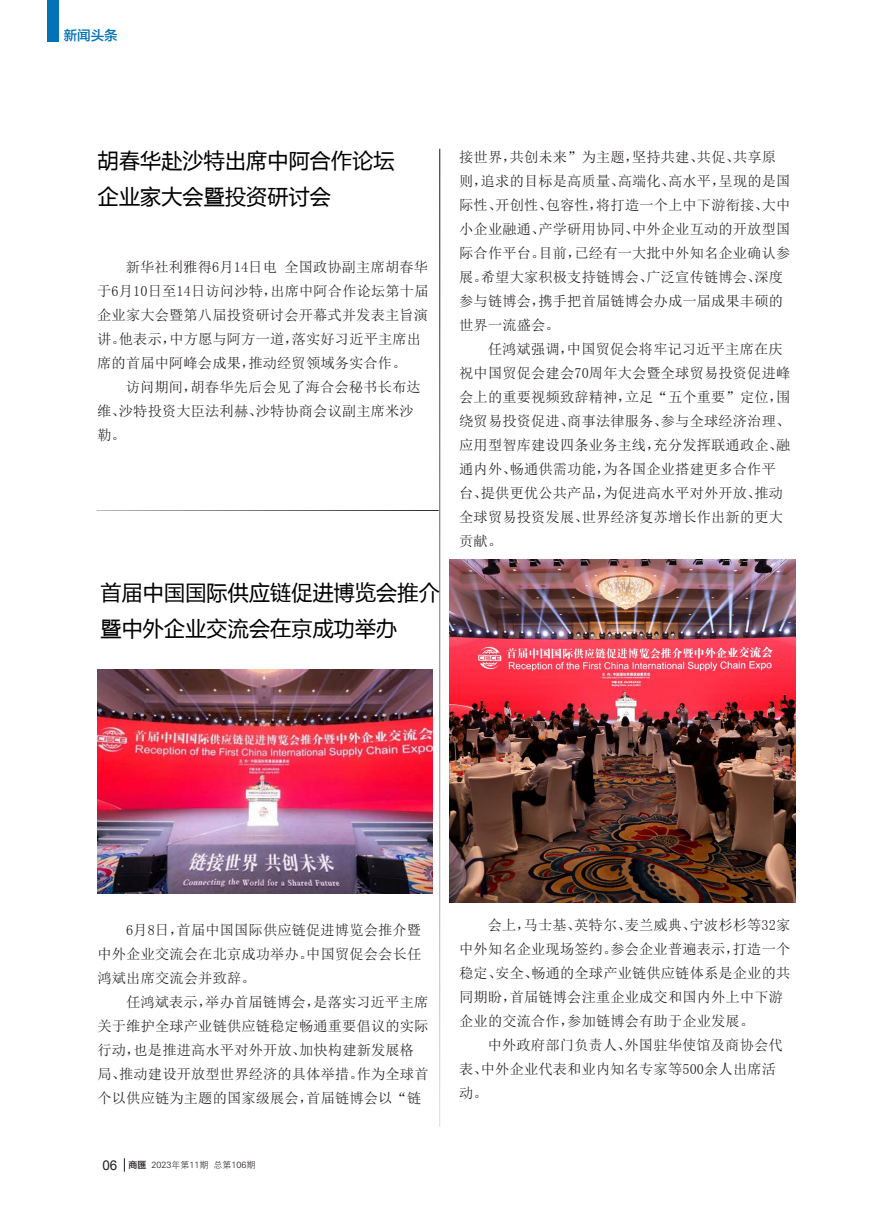
<style>
.page{position:relative;width:893px;height:1212px;background:#fff}
.page>*{position:absolute;margin:0;border:0;box-sizing:border-box;transform-origin:0 0}
.正文{font:21px/36px "Microsoft Ya Hei";letter-spacing:.01em;color:#000}
.正文-2{font:14.25px/24px "Sim Sun";letter-spacing:.01em;color:#231f20}
.t1{font:13.5px "FZLTZHK GBK1 0";color:#0073b6}
.t2{font:9px "FZXH1 JW GB1 0";color:#231f20}
.s1{font-family:"Arial";font-size:13.5px}
.s2{font-family:"FZLTZHK GBK1 0"}
</style>
<div class="page">
<svg style="left:124px;top:1158px;width:1px;height:14px"></svg>
<div style="left:47px;top:0;width:11px;height:41px;background:#0073b6"></div>
<hr style="left:439px;top:149px;width:1px;height:978px;background:#000">
<hr style="left:97px;top:510px;width:342px;height:1px;background:#000">
<img style="left:98px;top:669px;width:335px;height:224px">
<img style="left:450px;top:560px;width:345px;height:342px">
<p class="t1" style="left:64px;top:28px;width:55px">新闻头条</p>
<p class="正文" style="left:98px;top:142px;width:298px">胡春华赴沙特出席中阿合作论坛</p>
<p class="正文" style="left:98px;top:178px;width:235px">企业家大会暨投资研讨会</p>
<p class="正文-2" style="left:97px;top:255px;width:333px;text-indent:28px">新华社利雅得6月14日电 全国政协副主席胡春华于6月10日至14日访问沙特，出席中阿合作论坛第十届企业家大会暨第八届投资研讨会开幕式并发表主旨演讲。他表示，中方愿与阿方一道，落实好习近平主席出席的首届中阿峰会成果，推动经贸领域务实合作。</p>
<p class="正文-2" style="left:97px;top:375px;width:325px;text-indent:28px">访问期间，胡春华先后会见了海合会秘书长布达维、沙特投资大臣法利赫、沙特协商会议副主席米沙勒。</p>
<p class="正文" style="left:101px;top:573px;width:341px">首届中国国际供应链促进博览会推介暨中外企业交流会在京成功举办</p>
<p class="正文-2" style="left:459px;top:145px;width:333px">接世界，共创未来”为主题，坚持共建、共促、共享原则，追求的目标是高质量、高端化、高水平，呈现的是国际性、开创性、包容性，将打造一个上中下游衔接、大中小企业融通、产学研用协同、中外企业互动的开放型国际合作平台。目前，已经有一大批中外知名企业确认参展。希望大家积极支持链博会、广泛宣传链博会、深度参与链博会，携手把首届链博会办成一届成果丰硕的世界一流盛会。</p>
<p class="正文-2" style="left:459px;top:337px;width:333px;text-indent:28px">任鸿斌强调，中国贸促会将牢记习近平主席在庆祝中国贸促会建会70周年大会暨全球贸易投资促进峰会上的重要视频致辞精神，立足“五个重要”定位，围绕贸易投资促进、商事法律服务、参与全球经济治理、应用型智库建设四条业务主线，充分发挥联通政企、融通内外、畅通供需功能，为各国企业搭建更多合作平台、提供更优公共产品，为促进高水平对外开放、推动全球贸易投资发展、世界经济复苏增长作出新的更大贡献。</p>
<p class="正文-2" style="left:98px;top:917px;width:325px;text-align:justify;text-indent:28px">6月8日，首届中国国际供应链促进博览会推介暨中外企业交流会在北京成功举办。中国贸促会会长任鸿斌出席交流会并致辞。</p>
<p class="正文-2" style="left:98px;top:989px;width:333px;text-indent:28px">任鸿斌表示，举办首届链博会，是落实习近平主席关于维护全球产业链供应链稳定畅通重要倡议的实际行动，也是推进高水平对外开放、加快构建新发展格局、推动建设开放型世界经济的具体举措。作为全球首个以供应链为主题的国家级展会，首届链博会以“链</p>
<p class="t2" style="left:102px;top:1160px;width:154px"><span class="s1">06</span> <span class="s2">商匯</span> 2023年第11期 总第106期</p>
<p class="正文-2" style="left:459px;top:913px;width:333px;text-indent:28px">会上，马士基、英特尔、麦兰威典、宁波杉杉等32家中外知名企业现场签约。参会企业普遍表示，打造一个稳定、安全、畅通的全球产业链供应链体系是企业的共同期盼，首届链博会注重企业成交和国内外上中下游企业的交流合作，参加链博会有助于企业发展。</p>
<p class="正文-2" style="left:459px;top:1033px;width:325px;text-indent:28px">中外政府部门负责人、外国驻华使馆及商协会代表、中外企业代表和业内知名专家等500余人出席活动。</p>
</div>
